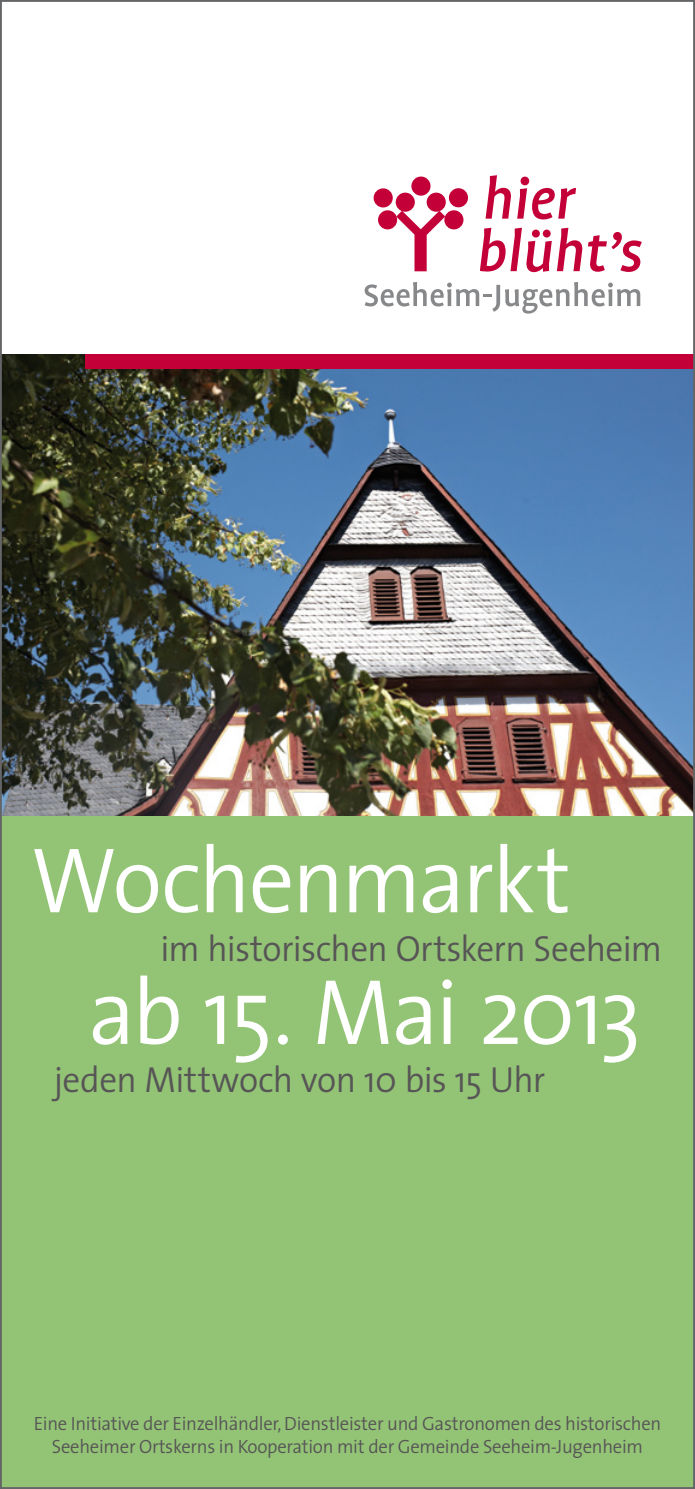
<style>
.page{position:relative;width:695px;height:1489px;background:#fff}
.page>*{position:absolute;margin:0;border:0;box-sizing:border-box;transform-origin:0 0}
.t1{font:300 93.5px "The Sans";letter-spacing:-.035em;color:#fff}
.t2{font:300 36.5px "The Sans";letter-spacing:-.02em;color:#575556}
.t3{font:300 19.25px/23px "The Sans";letter-spacing:-.015em;color:#575556;text-align:center}
</style>
<div class="page">
<div style="left:0;top:815px;width:694px;height:673px;background:#93c476"></div>
<img style="left:3px;top:354px;width:688px;height:461px">
<div style="left:85px;top:354px;width:609px;height:15px;background:#c40038"></div>
<svg style="left:480px;top:228px;width:102px;height:44px"></svg>
<svg style="left:588px;top:232px;width:53px;height:40px"></svg>
<svg style="left:485px;top:175px;width:26px;height:44px"></svg>
<svg style="left:517px;top:177px;width:59px;height:42px"></svg>
<svg style="left:364px;top:282px;width:276px;height:31px"></svg>
<svg style="left:396px;top:211px;width:49px;height:60px"></svg>
<div style="left:378px;top:210px;width:19px;height:19px;background:#c40038;border-radius:50%"></div>
<div style="left:373px;top:188px;width:19px;height:19px;background:#c40038;border-radius:50%"></div>
<div style="left:411px;top:176px;width:19px;height:20px;background:#c40038;border-radius:50%"></div>
<div style="left:395px;top:193px;width:20px;height:19px;background:#c40038;border-radius:50%"></div>
<div style="left:444px;top:210px;width:19px;height:19px;background:#c40038;border-radius:50%"></div>
<div style="left:449px;top:188px;width:19px;height:19px;background:#c40038;border-radius:50%"></div>
<div style="left:426px;top:193px;width:19px;height:19px;background:#c40038;border-radius:50%"></div>
<h1 class="t1" style="left:31px;top:803px;width:541px">Wochenmarkt</h1>
<h2 class="t2" style="left:160px;top:918px;width:503px">im historischen Ortskern Seeheim</h2>
<h1 class="t1" style="left:88px;top:934px;width:554px">ab 15. Mai 2013</h1>
<h2 class="t2" style="left:54px;top:1049px;width:493px">jeden Mittwoch von 10 bis 15 Uhr</h2>
<p class="t3" style="left:34px;top:1411px;width:629px">Eine Initiative der Einzelhändler, Dienstleister und Gastronomen des historischen<br>Seeheimer Ortskerns in Kooperation mit der Gemeinde Seeheim-Jugenheim</p>
</div>
